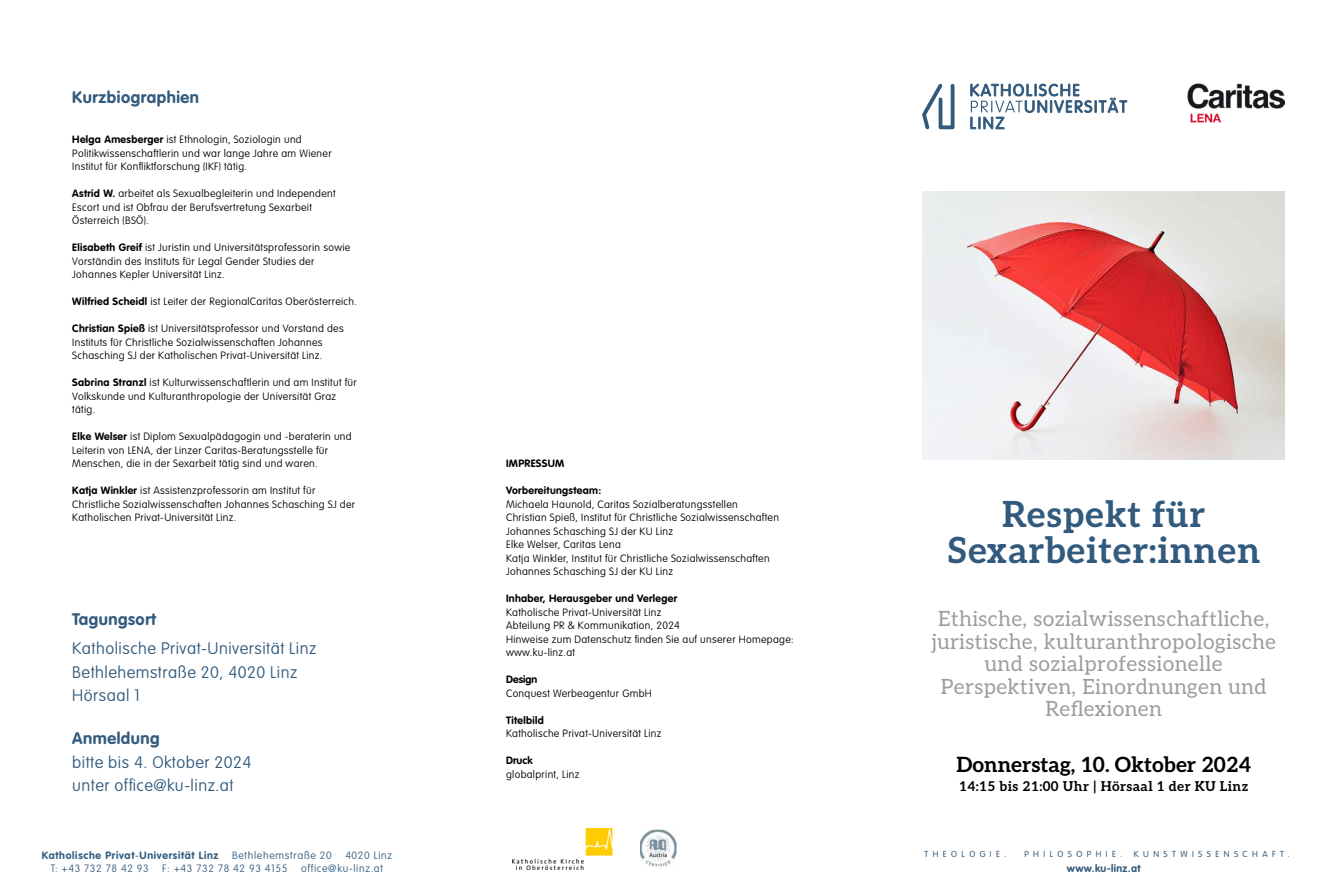
<style>
.page{position:relative;width:1327px;height:893px;background:#fff}
.page>*{position:absolute;margin:0;border:0;box-sizing:border-box;transform-origin:0 0}
.t1{font:700 36px/36px "Aleo";letter-spacing:.02em;color:#315a7d;text-align:center}
.t2{font:21px/22.5px "Aleo";letter-spacing:.02em;color:#9d9d9c;text-align:center}
.t3{font:700 21px "Aleo";color:#000}
.t4{font:100 16.5px/23.9px "VAG Rounded Std";letter-spacing:.03em;color:#315a7d}
.t5{font:700 16.5px "VAG Rounded Std";letter-spacing:.03em;color:#315a7d}
.t6{font:700 13.5px "Aleo";letter-spacing:.03em;color:#000}
.t7{font:100 10.5px/13.5px "VAG Rounded Std";letter-spacing:.03em;color:#000}
.t8{font:700 10.5px "VAG Rounded Std";letter-spacing:.03em;color:#000}
.t9{font:100 10.5px "VAG Rounded Std";letter-spacing:.065em;color:#315a7d}
.t10{font:700 10.5px "VAG Rounded Std";letter-spacing:.065em;color:#315a7d}
.t11{font:700 10.5px "VAG Rounded Std";letter-spacing:.03em;color:#315a7d}
.t12{font:300 8.55px "VAG Rounded Std";letter-spacing:.52em;color:#315a7d}
.s1{font-weight:700}
.s2{font-weight:300}
</style>
<div class="page">
<img style="left:923px;top:191px;width:361px;height:268px">
<img style="left:1187px;top:83px;width:97px;height:40px">
<svg style="left:970px;top:83px;width:157px;height:46px"></svg>
<svg style="left:922px;top:83px;width:33px;height:47px"></svg>
<img style="left:640px;top:830px;width:36px;height:36px">
<img style="left:512px;top:829px;width:101px;height:40px">
<h3 class="t5" style="left:72px;top:87px;width:128px">Kurzbiographien</h3>
<p class="t7" style="left:72px;top:133px;width:261px"><span class="s1">Helga Amesberger</span> ist Ethnologin, Soziologin und<br>Politikwissenschaftlerin und war lange Jahre am Wiener<br>Institut für Konfliktforschung (IKF) tätig.</p>
<p class="t7" style="left:72px;top:187px;width:265px"><span class="s1">Astrid W.</span> arbeitet als Sexualbegleiterin und Independent<br>Escort und ist Obfrau der Berufsvertretung Sexarbeit<br>Österreich (BSÖ).</p>
<p class="t7" style="left:72px;top:241px;width:279px"><span class="s1">Elisabeth Greif</span> ist Juristin und Universitätsprofessorin sowie<br>Vorständin des Instituts für Legal Gender Studies der<br>Johannes Kepler Universität Linz.</p>
<p class="t7" style="left:72px;top:295px;width:286px"><span class="s1">Wilfried Scheidl</span> ist Leiter der RegionalCaritas Oberösterreich.</p>
<p class="t7" style="left:72px;top:322px;width:273px"><span class="s1">Christian Spieß</span> ist Universitätsprofessor und Vorstand des<br>Instituts für Christliche Sozialwissenschaften Johannes<br>Schasching SJ der Katholischen Privat-Universität Linz.</p>
<p class="t7" style="left:72px;top:376px;width:286px"><span class="s1">Sabrina Stranzl</span> ist Kulturwissenschaftlerin und am Institut für<br>Volkskunde und Kulturanthropologie der Universität Graz tätig.</p>
<p class="t7" style="left:72px;top:430px;width:281px"><span class="s1">Elke Welser</span> ist Diplom Sexualpädagogin und -beraterin und<br>Leiterin von LENA, der Linzer Caritas-Beratungsstelle für<br>Menschen, die in der Sexarbeit tätig sind und waren.</p>
<p class="t7" style="left:72px;top:484px;width:284px"><span class="s1">Katja Winkler</span> ist Assistenzprofessorin am Institut für<br>Christliche Sozialwissenschaften Johannes Schasching SJ der<br>Katholischen Privat-Universität Linz.</p>
<h3 class="t5" style="left:72px;top:610px;width:85px">Tagungsort</h3>
<h3 class="t4" style="left:72px;top:637px;width:246px">Katholische Privat-Universität Linz<br>Bethlehemstraße 20, 4020 Linz<br>Hörsaal 1</h3>
<h3 class="t5" style="left:72px;top:728px;width:89px">Anmeldung</h3>
<h3 class="t4" style="left:72px;top:750px;width:181px">bitte bis 4. Oktober 2024 unter office@ku-linz.at</h3>
<p class="t10" style="left:42px;top:849px;width:178px">Katholische Privat<span class="s2">-</span>Universität Linz</p>
<p class="t9" style="left:232px;top:849px;width:101px">Bethlehemstraße 20</p>
<p class="t9" style="left:345px;top:849px;width:48px">4020 Linz</p>
<p class="t9" style="left:51px;top:862px;width:99px">T: +43 732 78 42 93</p>
<p class="t9" style="left:162px;top:862px;width:127px">F: +43 732 78 42 93 4155</p>
<p class="t9" style="left:301px;top:862px;width:83px">office@ku-linz.at</p>
<p class="t8" style="left:506px;top:457px;width:60px">IMPRESSUM</p>
<p class="t8" style="left:506px;top:484px;width:97px">Vorbereitungsteam:</p>
<p class="t7" style="left:506px;top:498px;width:274px">Michaela Haunold, Caritas Sozialberatungsstellen Christian Spieß, Institut für Christliche Sozialwissenschaften Johannes Schasching SJ der KU Linz<br>Elke Welser, Caritas Lena<br>Katja Winkler, Institut für Christliche Sozialwissenschaften Johannes Schasching SJ der KU Linz</p>
<p class="t8" style="left:506px;top:592px;width:173px">Inhaber, Herausgeber und Verleger</p>
<p class="t7" style="left:506px;top:606px;width:289px">Katholische Privat-Universität Linz<br>Abteilung PR &amp; Kommunikation, 2024<br>Hinweise zum Datenschutz finden Sie auf unserer Homepage: www.ku-linz.at</p>
<p class="t8" style="left:506px;top:673px;width:33px">Design</p>
<p class="t7" style="left:506px;top:687px;width:147px">Conquest Werbeagentur GmbH</p>
<p class="t8" style="left:506px;top:714px;width:39px">Titelbild</p>
<p class="t7" style="left:506px;top:727px;width:157px">Katholische Privat-Universität Linz</p>
<p class="t8" style="left:506px;top:754px;width:28px">Druck</p>
<p class="t7" style="left:506px;top:768px;width:75px">globalprint, Linz</p>
<h1 class="t1" style="left:947px;top:494px;width:314px">Respekt für<br>Sexarbeiter:innen</h1>
<h2 class="t2" style="left:931px;top:607px;width:346px">Ethische, sozialwissenschaftliche, juristische, kulturanthropologische und sozialprofessionelle<br>Perspektiven, Einordnungen und<br>Reflexionen</h2>
<h2 class="t3" style="left:956px;top:747px;width:296px">Donnerstag, 10. Oktober 2024</h2>
<p class="t6" style="left:959px;top:776px;width:290px">14:15 bis 21:00 Uhr | Hörsaal 1 der KU Linz</p>
<p class="t12" style="left:924px;top:849px;width:84px">THEOLOGIE.</p>
<p class="t12" style="left:1024px;top:849px;width:100px">PHILOSOPHIE.</p>
<p class="t12" style="left:1133px;top:849px;width:157px">KUNSTWISSENSCHAFT.</p>
<p class="t11" style="left:1067px;top:862px;width:75px">www.ku-linz.at</p>
</div>
